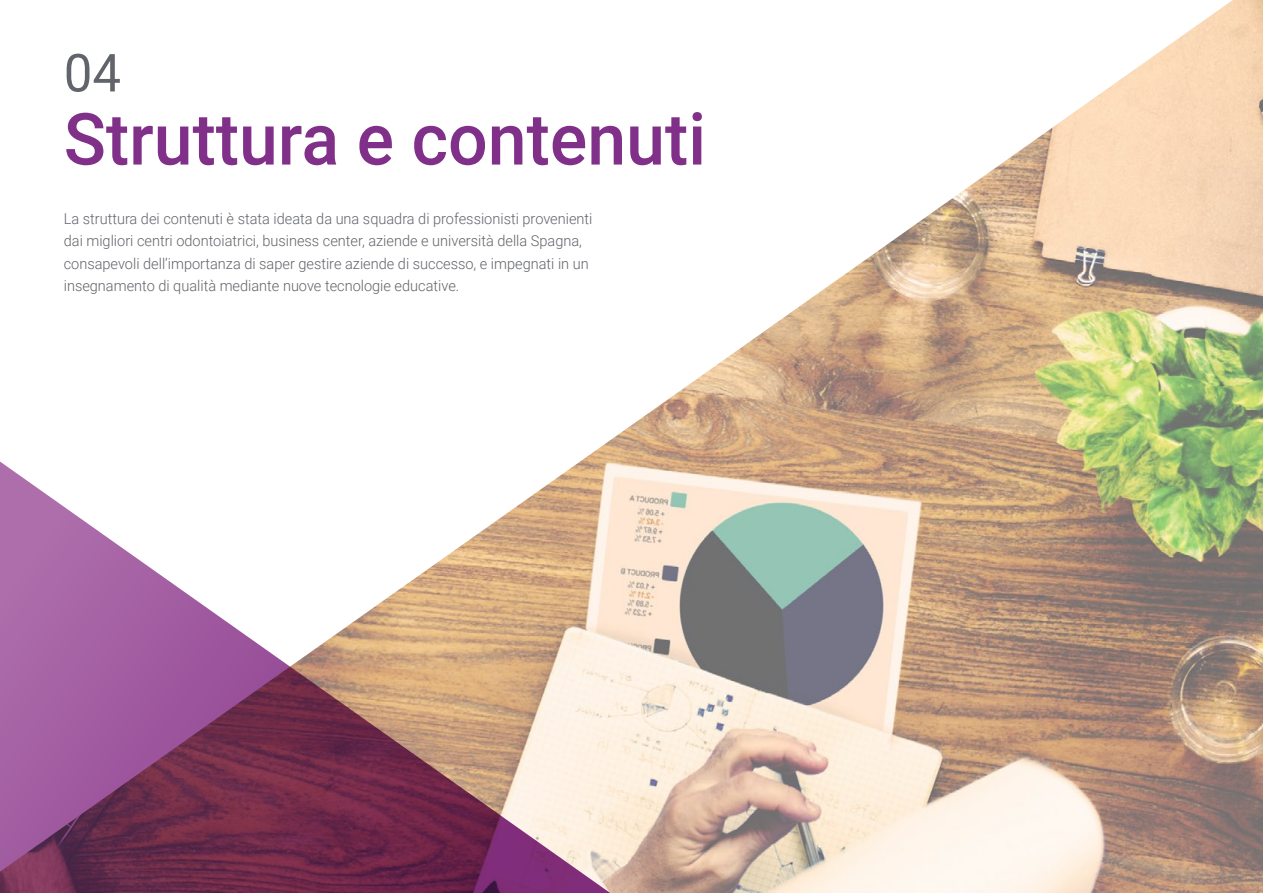
<style>
.page{position:relative;width:1263px;height:893px;background:#fff}
.page>*{position:absolute;margin:0;border:0;box-sizing:border-box;transform-origin:0 0}
.t1{font:500 72px "Roboto";color:#813089}
.t2{font:52.5px "Roboto";color:#61646a}
.t3{font:300 15px/22.5px "Roboto";color:#61646a}
</style>
<div class="page">
<img style="left:602px;top:0;width:661px;height:893px">
<svg style="left:0;top:446px;width:640px;height:447px"></svg>
<h2 class="t2" style="left:64px;top:36px;width:59px">04</h2>
<h1 class="t1" style="left:64px;top:89px;width:644px">Struttura e contenuti</h1>
<p class="t3" style="left:64px;top:207px;width:530px">La struttura dei contenuti è stata ideata da una squadra di professionisti provenienti dai migliori centri odontoiatrici, business center, aziende e università della Spagna, consapevoli dell’importanza di saper gestire aziende di successo, e impegnati in un insegnamento di qualità mediante nuove tecnologie educative.</p>
</div>
